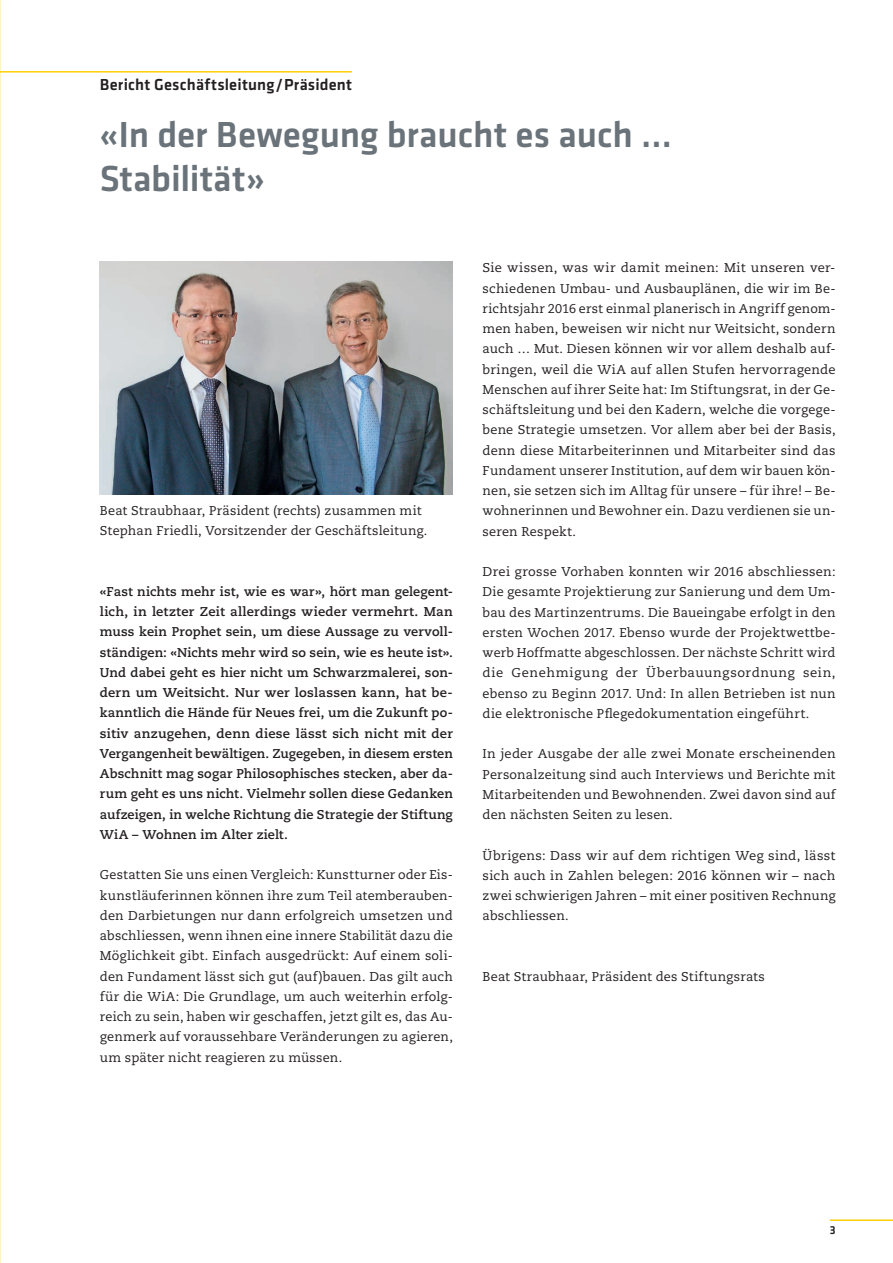
<style>
.page{position:relative;width:893px;height:1263px;background:#fff}
.page>*{position:absolute;margin:0;border:0;box-sizing:border-box;transform-origin:0 0}
.t1{font:500 37.5px/43.5px "Klavika";color:#697379}
.t2{font:500 16.5px "Klavika";letter-spacing:.015em;color:#231f20}
.t3{font:12.75px/20.2px "Caecilia LT Std";letter-spacing:.015em;color:#231f20;text-align:justify}
.t4{font:700 12.75px/20.2px "Caecilia LT Std";letter-spacing:.01em;color:#231f20;text-align:justify}
.t5{font:500 12px "Klavika";color:#231f20}
</style>
<div class="page">
<hr style="left:0;top:71px;width:352px;height:2px;background:#fed006">
<img style="left:100px;top:262px;width:353px;height:233px">
<hr style="left:830px;top:1219px;width:63px;height:2px;background:#fed006">
<p class="t2" style="left:100px;top:75px;width:254px">Bericht Geschäftsleitung/Präsident</p>
<h1 class="t1" style="left:100px;top:114px;width:573px">«In der Bewegung braucht es auch …<br>Stabilität»</h1>
<p class="t3" style="left:100px;top:501px;width:329px">Beat Straubhaar, Präsident (rechts) zusammen mit<br>Stephan Friedli, Vorsitzender der Geschäftsleitung.</p>
<p class="t4" style="left:100px;top:581px;width:354px">«Fast nichts mehr ist, wie es war», hört man gelegent&shy;lich, in letzter Zeit allerdings wieder vermehrt. Man muss kein Prophet sein, um diese Aussage zu vervoll&shy;ständigen: «Nichts mehr wird so sein, wie es heute ist».<br>Und dabei geht es hier nicht um Schwarzmalerei, son&shy;dern um Weitsicht. Nur wer loslassen kann, hat be&shy;kanntlich die Hände für Neues frei, um die Zukunft po&shy;sitiv anzugehen, denn diese lässt sich nicht mit der Vergangenheit bewältigen. Zugegeben, in diesem ersten Abschnitt mag sogar Philosophisches stecken, aber da&shy;rum geht es uns nicht. Vielmehr sollen diese Gedanken aufzeigen, in welche Richtung die Strategie der Stiftung WiA – Wohnen im Alter zielt.</p>
<p class="t3" style="left:100px;top:865px;width:354px">Gestatten Sie uns einen Vergleich: Kunstturner oder Eis&shy;kunstläuferinnen können ihre zum Teil atemberauben&shy;den Darbietungen nur dann erfolgreich umsetzen und abschliessen, wenn ihnen eine innere Stabilität dazu die Möglichkeit gibt. Einfach ausgedrückt: Auf einem soli&shy;den Fundament lässt sich gut (auf)bauen. Das gilt auch für die WiA: Die Grundlage, um auch weiterhin erfolg&shy;reich zu sein, haben wir geschaffen, jetzt gilt es, das Au&shy;genmerk auf voraussehbare Veränderungen zu agieren, um später nicht reagieren zu müssen.</p>
<p class="t3" style="left:483px;top:258px;width:354px">Sie wissen, was wir damit meinen: Mit unseren ver&shy;schiedenen Umbau- und Ausbauplänen, die wir im Be&shy;richtsjahr 2016 erst einmal planerisch in Angriff genom&shy;men haben, beweisen wir nicht nur Weitsicht, sondern auch … Mut. Diesen können wir vor allem deshalb auf&shy;bringen, weil die WiA auf allen Stufen hervorragende Menschen auf ihrer Seite hat: Im Stiftungsrat, in der Ge&shy;schäftsleitung und bei den Kadern, welche die vorgege&shy;bene Strategie umsetzen. Vor allem aber bei der Basis, denn diese Mitarbeiterinnen und Mitarbeiter sind das Fundament unserer Institution, auf dem wir bauen kön&shy;nen, sie setzen sich im Alltag für unsere – für ihre! – Be&shy;wohnerinnen und Bewohner ein. Dazu verdienen sie un&shy;seren Respekt.</p>
<p class="t3" style="left:483px;top:562px;width:354px">Drei grosse Vorhaben konnten wir 2016 abschliessen:<br>Die gesamte Projektierung zur Sanierung und dem Um&shy;bau des Martinzentrums. Die Baueingabe erfolgt in den ersten Wochen 2017. Ebenso wurde der Projektwettbe&shy;werb Hoffmatte abgeschlossen. Der nächste Schritt wird die Genehmigung der Überbauungsordnung sein, ebenso zu Beginn 2017. Und: In allen Betrieben ist nun die elektronische Pflegedokumentation eingeführt.</p>
<p class="t3" style="left:483px;top:744px;width:354px">In jeder Ausgabe der alle zwei Monate erscheinenden Personalzeitung sind auch Interviews und Berichte mit Mitarbeitenden und Bewohnenden. Zwei davon sind auf den nächsten Seiten zu lesen.</p>
<p class="t3" style="left:483px;top:845px;width:354px">Übrigens: Dass wir auf dem richtigen Weg sind, lässt sich auch in Zahlen belegen: 2016 können wir – nach zwei schwierigen Jahren – mit einer positiven Rechnung abschliessen.</p>
<p class="t3" style="left:483px;top:966px;width:284px">Beat Straubhaar, Präsident des Stiftungsrats</p>
<p class="t5" style="left:830px;top:1223px;width:7px">3</p>
</div>
